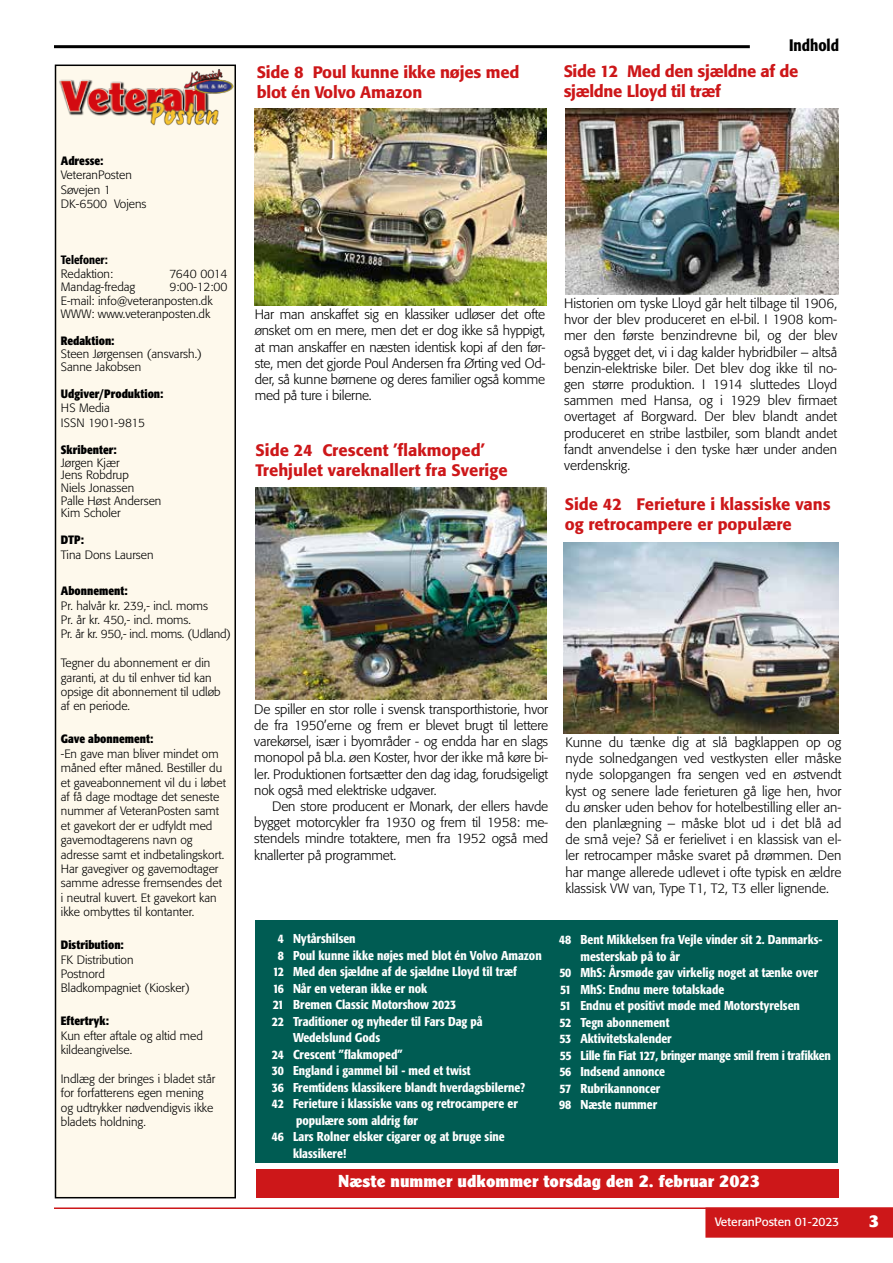
<style>
.page{position:relative;width:893px;height:1263px;background:#fff}
.page>*{position:absolute;margin:0;border:0;box-sizing:border-box;transform-origin:0 0}
.t1{font:18px "Clearface Gothic Extra Bold DTC";color:#fff}
.t2{font:500 16.5px/19.8px "Formata";color:#cd1719}
.t3{font:500 16.5px/19.8px "Formata";letter-spacing:-.02em;color:#cd1719}
.t4{font:500 condensed 16.5px "Formata";color:#000}
.t5{font:300 13.5px/16.2px "Formata";letter-spacing:-.01em;color:#000;text-align:justify}
.t6{font:500 condensed 12.75px "Formata";color:#fff}
.t7{font:500 condensed 12.75px "Formata";letter-spacing:-.02em;color:#fff}
.t8{font:300 12px/14.4px "Formata";color:#000}
.t9{font:700 condensed 12px "Formata";color:#000}
.t10{font:12px "Formata";color:#fff}
.t11{font:500 condensed 12px "Formata";color:#000}
.t12{font:300 12px "Formata";letter-spacing:-.02em;color:#000}
</style>
<div class="page">
<div style="left:705px;top:1209px;width:188px;height:29px;background:#cd1719"></div>
<hr style="left:54px;top:1207px;width:839px;height:2px;background:#cd1719">
<hr style="left:54px;top:45px;width:696px;height:3px;background:#000">
<div style="left:56px;top:65px;width:179px;height:1133px;background:#fef9ec"></div>
<div style="left:55px;top:65px;width:181px;height:1133px;border:2px solid #000"></div>
<img style="left:57px;top:70px;width:177px;height:56px">
<div style="left:255px;top:921px;width:583px;height:242px;background:#005c53"></div>
<div style="left:256px;top:1169px;width:582px;height:29px;background:#cd1719"></div>
<img style="left:254px;top:108px;width:293px;height:197px">
<img style="left:565px;top:108px;width:274px;height:187px">
<img style="left:255px;top:487px;width:292px;height:213px">
<img style="left:564px;top:542px;width:275px;height:191px">
<p class="t9" style="left:61px;top:153px;width:44px">Adresse:</p>
<p class="t8" style="left:61px;top:168px;width:87px">VeteranPosten<br>Søvejen 1<br>DK-6500 Vojens</p>
<p class="t11" style="left:61px;top:253px;width:49px">Telefoner:</p>
<p class="t8" style="left:61px;top:267px;width:54px">Redaktion:</p>
<p class="t12" style="left:169px;top:267px;width:59px">7640 0014</p>
<p class="t8" style="left:61px;top:280px;width:76px">Mandag-fredag</p>
<p class="t8" style="left:61px;top:281px;width:168px;line-height:13.5px;text-indent:109px">9:00-12:00<br>E-mail: info@veteranposten.dk<br>WWW: www.veteranposten.dk</p>
<p class="t9" style="left:61px;top:334px;width:55px">Redaktion:</p>
<p class="t8" style="left:61px;top:348px;width:143px;line-height:12.8px">Steen Jørgensen (ansvarsh.)<br>Sanne Jakobsen</p>
<p class="t9" style="left:61px;top:386px;width:104px">Udgiver/Produktion:</p>
<p class="t8" style="left:61px;top:401px;width:86px">HS Media<br>ISSN 1901-9815</p>
<p class="t9" style="left:61px;top:442px;width:58px">Skribenter:</p>
<p class="t8" style="left:61px;top:456px;width:102px;line-height:12.8px">Jørgen Kjær<br>Jens Robdrup<br>Niels Jonassen<br>Palle Høst Andersen<br>Kim Scholer</p>
<p class="t9" style="left:61px;top:533px;width:25px">DTP:</p>
<p class="t8" style="left:61px;top:548px;width:94px">Tina Dons Laursen</p>
<p class="t9" style="left:61px;top:583px;width:68px">Abonnement:</p>
<p class="t8" style="left:61px;top:598px;width:172px">Pr. halvår kr. 239,- incl. moms<br>Pr. år kr. 450,- incl. moms.<br>Pr. år kr. 950,- incl. moms. (Udland)</p>
<p class="t8" style="left:61px;top:656px;width:161px">Tegner du abonnement er din garanti, at du til enhver tid kan opsige dit abonnement til udløb af en periode.</p>
<p class="t9" style="left:61px;top:732px;width:94px">Gave abonnement:</p>
<p class="t8" style="left:61px;top:746px;width:167px">-En gave man bliver mindet om måned efter måned. Bestiller du et gaveabonnement vil du i løbet af få dage modtage det seneste nummer af VeteranPosten samt et gavekort der er udfyldt med gavemodtagerens navn og adresse samt et indbetalingskort.<br>Har gavegiver og gavemodtager samme adresse fremsendes det i neutral kuvert. Et gavekort kan ikke ombyttes til kontanter.</p>
<p class="t9" style="left:61px;top:937px;width:65px">Distribution:</p>
<p class="t8" style="left:61px;top:952px;width:131px">FK Distribution<br>Postnord<br>Bladkompagniet (Kiosker)</p>
<p class="t9" style="left:61px;top:1014px;width:50px">Eftertryk:</p>
<p class="t8" style="left:61px;top:1028px;width:144px">Kun efter aftale og altid med kildeangivelse.</p>
<p class="t8" style="left:61px;top:1072px;width:156px">Indlæg der bringes i bladet står for forfatterens egen mening og udtrykker nødvendigvis ikke bladets holdning.</p>
<p class="t2" style="left:257px;top:62px;width:264px">Side 8 Poul kunne ikke nøjes med blot én Volvo Amazon</p>
<p class="t4" style="left:789px;top:35px;width:51px">Indhold</p>
<p class="t3" style="left:564px;top:61px;width:236px">Side 12 Med den sjældne af de sjældne Lloyd til træf</p>
<p class="t5" style="left:255px;top:306px;width:292px">Har man anskaffet sig en klassiker udløser det ofte ønsket om en mere, men det er dog ikke så hyppigt, at man anskaffer en næsten identisk kopi af den før&shy;ste, men det gjorde Poul Andersen fra Ørting ved Od&shy;der, så kunne børnene og deres familier også komme med på ture i bilerne.</p>
<p class="t2" style="left:256px;top:440px;width:253px">Side 24 Crescent ’flakmoped’<br>Trehjulet vareknallert fra Sverige</p>
<p class="t5" style="left:564px;top:295px;width:275px">Historien om tyske Lloyd går helt tilbage til 1906, hvor der blev produceret en el-bil. I 1908 kom&shy;mer den første benzindrevne bil, og der blev også bygget det, vi i dag kalder hybridbiler – altså benzin-elektriske biler. Det blev dog ikke til no&shy;gen større produktion. I 1914 sluttedes Lloyd sammen med Hansa, og i 1929 blev firmaet overtaget af Borgward. Der blev blandt andet produceret en stribe lastbiler, som blandt andet fandt anvendelse i den tyske hær under anden verdenskrig.</p>
<p class="t2" style="left:565px;top:495px;width:268px">Side 42 Ferieture i klassiske vans og retrocampere er populære</p>
<p class="t5" style="left:254px;top:701px;width:296px">De spiller en stor rolle i svensk transporthistorie, hvor de fra 1950’erne og frem er blevet brugt til lettere varekørsel, især i byområder - og endda har en slags monopol på bl.a. øen Koster, hvor der ikke må køre bi&shy;ler. Produktionen fortsætter den dag idag, forudsigeligt nok også med elektriske udgaver.</p>
<p class="t5" style="left:254px;top:798px;width:296px;text-indent:18px">Den store producent er Monark, der ellers havde bygget motorcykler fra 1930 og frem til 1958: me&shy;stendels mindre totaktere, men fra 1952 også med knallerter på programmet.</p>
<p class="t5" style="left:565px;top:734px;width:277px">Kunne du tænke dig at slå bagklappen op og nyde solnedgangen ved vestkysten eller måske nyde solopgangen fra sengen ved en østvendt kyst og senere lade ferieturen gå lige hen, hvor du ønsker uden behov for hotelbestilling eller an&shy;den planlægning – måske blot ud i det blå ad de små veje? Så er ferielivet i en klassisk van el&shy;ler retrocamper måske svaret på drømmen. Den har mange allerede udlevet i ofte typisk en ældre klassisk VW van, Type T1, T2, T3 eller lignende.</p>
<p class="t6" style="left:278px;top:931px;width:79px">4 Nytårshilsen</p>
<p class="t6" style="left:278px;top:947px;width:265px">8 Poul kunne ikke nøjes med blot én Volvo Amazon</p>
<p class="t6" style="left:273px;top:964px;width:246px">12 Med den sjældne af de sjældne Lloyd til træf</p>
<p class="t6" style="left:273px;top:980px;width:156px">16 Når en veteran ikke er nok</p>
<p class="t6" style="left:273px;top:997px;width:185px">21 Bremen Classic Motorshow 2023</p>
<p class="t6" style="left:272px;top:1013px;width:212px">22 Traditioner og nyheder til Fars Dag på</p>
<p class="t6" style="left:293px;top:1030px;width:89px">Wedelslund Gods</p>
<p class="t6" style="left:272px;top:1046px;width:132px">24 Crescent ”flakmoped”</p>
<p class="t6" style="left:272px;top:1063px;width:200px">30 England i gammel bil - med et twist</p>
<p class="t6" style="left:272px;top:1079px;width:255px">36 Fremtidens klassikere blandt hverdagsbilerne?</p>
<p class="t6" style="left:272px;top:1096px;width:248px">42 Ferieture i klassiske vans og retrocampere er</p>
<p class="t6" style="left:296px;top:1112px;width:123px">populære som aldrig før</p>
<p class="t6" style="left:272px;top:1129px;width:234px">46 Lars Rolner elsker cigarer og at bruge sine</p>
<p class="t6" style="left:293px;top:1145px;width:55px">klassikere!</p>
<p class="t6" style="left:559px;top:932px;width:265px">48 Bent Mikkelsen fra Vejle vinder sit 2. Danmarks-</p>
<p class="t6" style="left:580px;top:948px;width:101px">mesterskab på to år</p>
<p class="t6" style="left:559px;top:965px;width:260px">50 MhS: Årsmøde gav virkelig noget at tænke over</p>
<p class="t6" style="left:560px;top:981px;width:165px">51 MhS: Endnu mere totalskade</p>
<p class="t6" style="left:560px;top:998px;width:241px">51 Endnu et positivt møde med Motorstyrelsen</p>
<p class="t6" style="left:559px;top:1014px;width:112px">52 Tegn abonnement</p>
<p class="t6" style="left:559px;top:1031px;width:114px">53 Aktivitetskalender</p>
<p class="t7" style="left:560px;top:1047px;width:272px">55 Lille fin Fiat 127, bringer mange smil frem i trafikken</p>
<p class="t6" style="left:559px;top:1064px;width:107px">56 Indsend annonce</p>
<p class="t6" style="left:559px;top:1080px;width:102px">57 Rubrikannoncer</p>
<p class="t6" style="left:559px;top:1097px;width:99px">98 Næste nummer</p>
<h1 class="t1" style="left:338px;top:1171px;width:423px">Næste nummer udkommer torsdag den 2. februar 2023</h1>
<p class="t10" style="left:715px;top:1214px;width:126px">VeteranPosten 01-2023</p>
<h1 class="t1" style="left:869px;top:1211px;width:12px">3</h1>
</div>
